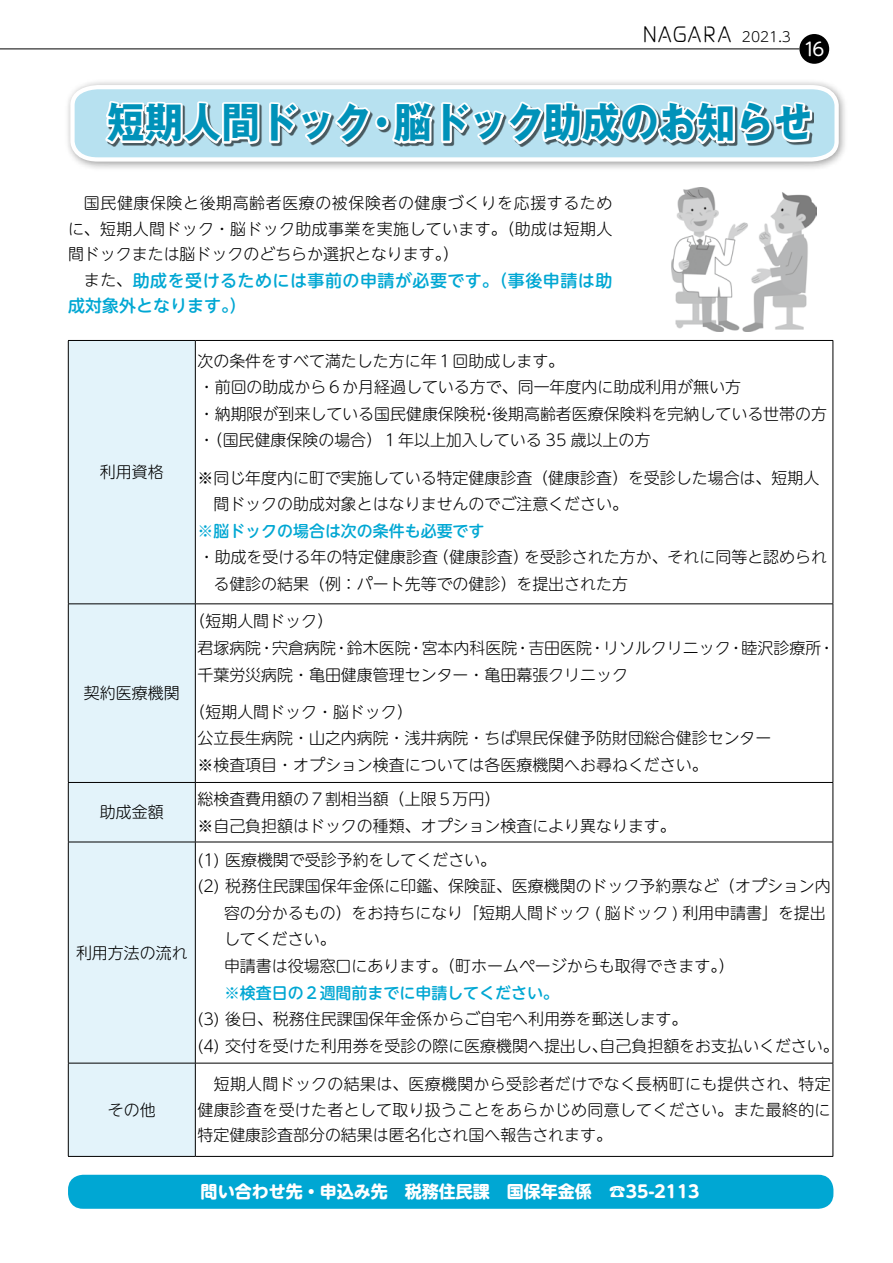
<style>
.page{position:relative;width:893px;height:1263px;background:#fff}
.page>*{position:absolute;margin:0;border:0;box-sizing:border-box;transform-origin:0 0}
.t1{font:700 41.55px "Gothic MB101 Pr 6";letter-spacing:.01em;color:#0092b9;scale:.91 1}
.t2{font:300 22.35px "Haru Gaku Std";color:#000}
.t3{font:18px "UD Shin M Go Pro";color:#fff}
.t4{font:500 16.95px/25.5px "UD Shin M Go Pro";letter-spacing:.03em;color:#00a7d3}
.t5{font:700 16.95px "UD Shin M Go Pro";color:#fff}
.t6{font:300 15.9px/26.5px "UD Shin M Go Pro";color:#000}
.t7{font:500 15.9px "UD Shin M Go Pro";color:#00a7d3}
.t8{font:300 13.8px "UD Shin M Go Pro";color:#000}
.s1{font-weight:300;font-size:15.9px;color:#000}
</style>
<div class="page">
<div style="left:64px;top:79px;width:785px;height:92px;background:#000;opacity:.4"></div>
<svg style="left:68px;top:83px;width:773px;height:81px"></svg>
<svg style="left:100px;top:98px;width:274px;height:50px"></svg>
<div style="left:375px;top:115px;width:14px;height:15px;border:4px solid #fff;border-radius:50%"></div>
<svg style="left:388px;top:89px;width:426px;height:59px"></svg>
<div style="left:68px;top:1175px;width:765px;height:34px;background:#00a7d3;border-radius:15px"></div>
<div style="left:69px;top:341px;width:126px;height:815px;background:#e3f3fa"></div>
<hr style="left:68px;top:340px;width:127px;height:1px;background:#000">
<hr style="left:68px;top:341px;width:1px;height:263px;background:#000">
<hr style="left:195px;top:340px;width:638px;height:1px;background:#000">
<hr style="left:195px;top:341px;width:1px;height:263px;background:#000">
<hr style="left:833px;top:341px;width:1px;height:263px;background:#000">
<hr style="left:68px;top:604px;width:127px;height:1px;background:#000">
<hr style="left:68px;top:604px;width:1px;height:178px;background:#000">
<hr style="left:195px;top:604px;width:638px;height:1px;background:#000">
<hr style="left:195px;top:604px;width:1px;height:178px;background:#000">
<hr style="left:833px;top:604px;width:1px;height:178px;background:#000">
<hr style="left:68px;top:782px;width:127px;height:1px;background:#000">
<hr style="left:68px;top:783px;width:1px;height:59px;background:#000">
<hr style="left:195px;top:782px;width:638px;height:1px;background:#000">
<hr style="left:195px;top:783px;width:1px;height:59px;background:#000">
<hr style="left:833px;top:783px;width:1px;height:59px;background:#000">
<hr style="left:68px;top:842px;width:127px;height:1px;background:#000">
<hr style="left:68px;top:842px;width:1px;height:221px;background:#000">
<hr style="left:195px;top:842px;width:638px;height:1px;background:#000">
<hr style="left:195px;top:842px;width:1px;height:221px;background:#000">
<hr style="left:833px;top:842px;width:1px;height:221px;background:#000">
<hr style="left:68px;top:1063px;width:127px;height:1px;background:#000">
<hr style="left:68px;top:1063px;width:1px;height:93px;background:#000">
<hr style="left:195px;top:1063px;width:638px;height:1px;background:#000">
<hr style="left:195px;top:1063px;width:1px;height:93px;background:#000">
<hr style="left:833px;top:1063px;width:1px;height:93px;background:#000">
<hr style="left:68px;top:1156px;width:127px;height:1px;background:#000">
<hr style="left:195px;top:1156px;width:638px;height:1px;background:#000">
<img style="left:672px;top:187px;width:144px;height:145px">
<hr style="left:0;top:49px;width:799px;height:1px;background:#000">
<div style="left:799px;top:34px;width:30px;height:30px;background:#000;border-radius:50%"></div>
<h2 class="t2" style="left:643px;top:21px;width:91px">NAGARA</h2>
<p class="t8" style="left:742px;top:26px;width:51px">2021.3</p>
<p class="t3" style="left:803px;top:34px;width:23px">16</p>
<h1 class="t1" style="left:107px;top:88px;width:293px">短期人間ドック</h1>
<h1 class="t1" style="left:394px;top:88px;width:461px">脳ドック助成のお知らせ</h1>
<h1 class="t1" style="left:363px;top:88px;width:43px">・</h1>
<p class="t6" style="left:68px;top:190px;width:546px;line-height:25.5px;text-align:justify;text-indent:16px">国民健康保険と後期高齢者医療の被保険者の健康づくりを応援するために、短期人間ドック・脳ドック助成事業を実施しています。（助成は短期人間ドックまたは脳ドックのどちらか選択となります (。</p>
<p class="t4" style="left:68px;top:267px;width:546px;text-indent:16px"><span class="s1">また、</span>助成を受けるためには事前の申請が必要です。（事後申請は助成対象外となります (。</p>
<p class="t6" style="left:100px;top:458px;width:65px">利用資格</p>
<p class="t6" style="left:84px;top:679px;width:97px">契約医療機関</p>
<p class="t6" style="left:100px;top:798px;width:65px">助成金額</p>
<p class="t6" style="left:76px;top:938px;width:113px">利用方法の流れ</p>
<p class="t6" style="left:108px;top:1096px;width:49px">その他</p>
<p class="t6" style="left:197px;top:346px;width:631px">次の条件をすべて満たした方に年１回助成します。<br>・前回の助成から６か月経過している方で、同一年度内に助成利用が無い方<br>・納期限が到来している国民健康保険税後期高齢者医療保険料を完納している世帯の方</p>
<p class="t6" style="left:199px;top:400px;width:453px;text-indent:282px">・<br>・（国民健康保険の場合）１年以上加入している 35 歳以上の方</p>
<p class="t6" style="left:197px;top:463px;width:623px">※同じ年度内に町で実施している特定健康診査（健康診査）を受診した場合は、短期人　間ドックの助成対象とはなりませんのでご注意ください。</p>
<p class="t7" style="left:197px;top:518px;width:289px">※脳ドックの場合は次の条件も必要です</p>
<p class="t6" style="left:524px;top:543px;width:304px">を受診された方か、それに同等と認められ</p>
<p class="t6" style="left:433px;top:543px;width:97px">（健康診査）</p>
<p class="t6" style="left:197px;top:543px;width:432px">・助成を受ける年の特定健康診査<br>　る健診の結果（例：パート先等での健診）を提出された方</p>
<p class="t6" style="left:189px;top:607px;width:145px">（短期人間ドック(</p>
<p class="t6" style="left:272px;top:634px;width:65px">宍倉病院</p>
<p class="t6" style="left:422px;top:634px;width:97px">宮本内科医院</p>
<p class="t6" style="left:528px;top:634px;width:65px">吉田医院</p>
<p class="t6" style="left:197px;top:634px;width:432px">君塚病院<br>千葉労災病院・亀田健康管理センター・亀田幕張クリニック</p>
<p class="t6" style="left:197px;top:698px;width:576px;text-indent:-8px">（短期人間ドック・脳ドック(<br>公立長生病院・山之内病院・浅井病院・ちば県民保健予防財団総合健診センター※検査項目・オプション検査については各医療機関へお尋ねください。</p>
<p class="t6" style="left:197px;top:785px;width:304px">総検査費用額の７割相当額（上限５万円(</p>
<p class="t6" style="left:347px;top:634px;width:65px">鈴木医院</p>
<p class="t6" style="left:742px;top:634px;width:81px">睦沢診療所</p>
<p class="t6" style="left:603px;top:634px;width:129px">リソルクリニック</p>
<p class="t6" style="left:259px;top:634px;width:17px">・</p>
<p class="t6" style="left:333px;top:634px;width:17px">・</p>
<p class="t6" style="left:408px;top:634px;width:17px">・</p>
<p class="t6" style="left:515px;top:634px;width:17px">・</p>
<p class="t6" style="left:590px;top:634px;width:17px">・</p>
<p class="t6" style="left:728px;top:634px;width:17px">・</p>
<p class="t6" style="left:819px;top:634px;width:17px">・</p>
<p class="t6" style="left:197px;top:811px;width:480px">※自己負担額はドックの種類、オプション検査により異なります。</p>
<p class="t6" style="left:197px;top:845px;width:300px">1( ) 医療機関で受診予約をしてください。</p>
<p class="t6" style="left:197px;top:872px;width:635px">2( ) 税務住民課国保年金係に印鑑、保険証、医療機関のドック予約票など（オプション内</p>
<p class="t6" style="left:224px;top:899px;width:603px">容の分かるもの）をお持ちになり「短期人間ドック ( 脳ドック ) 利用申請書」を提出</p>
<p class="t6" style="left:224px;top:925px;width:113px">してください。</p>
<p class="t6" style="left:224px;top:952px;width:512px">申請書は役場窓口にあります。（町ホームページからも取得できます (。</p>
<p class="t7" style="left:224px;top:979px;width:336px">※検査日の２週間前までに申請してください。</p>
<p class="t6" style="left:600px;top:1005px;width:241px;text-indent:-402px">3( ) 後日、税務住民課国保年金係からご自宅へ利用券を郵送します。<br>自己負担額をお支払いください。</p>
<p class="t6" style="left:197px;top:1031px;width:412px">4( ) 交付を受けた利用券を受診の際に医療機関へ提出し、</p>
<p class="t6" style="left:197px;top:1071px;width:635px;line-height:25.5px;text-align:justify">　短期人間ドックの結果は、医療機関から受診者だけでなく長柄町にも提供され、特定健康診査を受けた者として取り扱うことをあらかじめ同意してください。また最終的に特定健康診査部分の結果は匿名化され国へ報告されます。</p>
<p class="t5" style="left:201px;top:1178px;width:393px">問い合わせ先・申込み先　税務住民課　国保年金係</p>
<p class="t5" style="left:609px;top:1178px;width:92px">☎35-2113</p>
</div>
